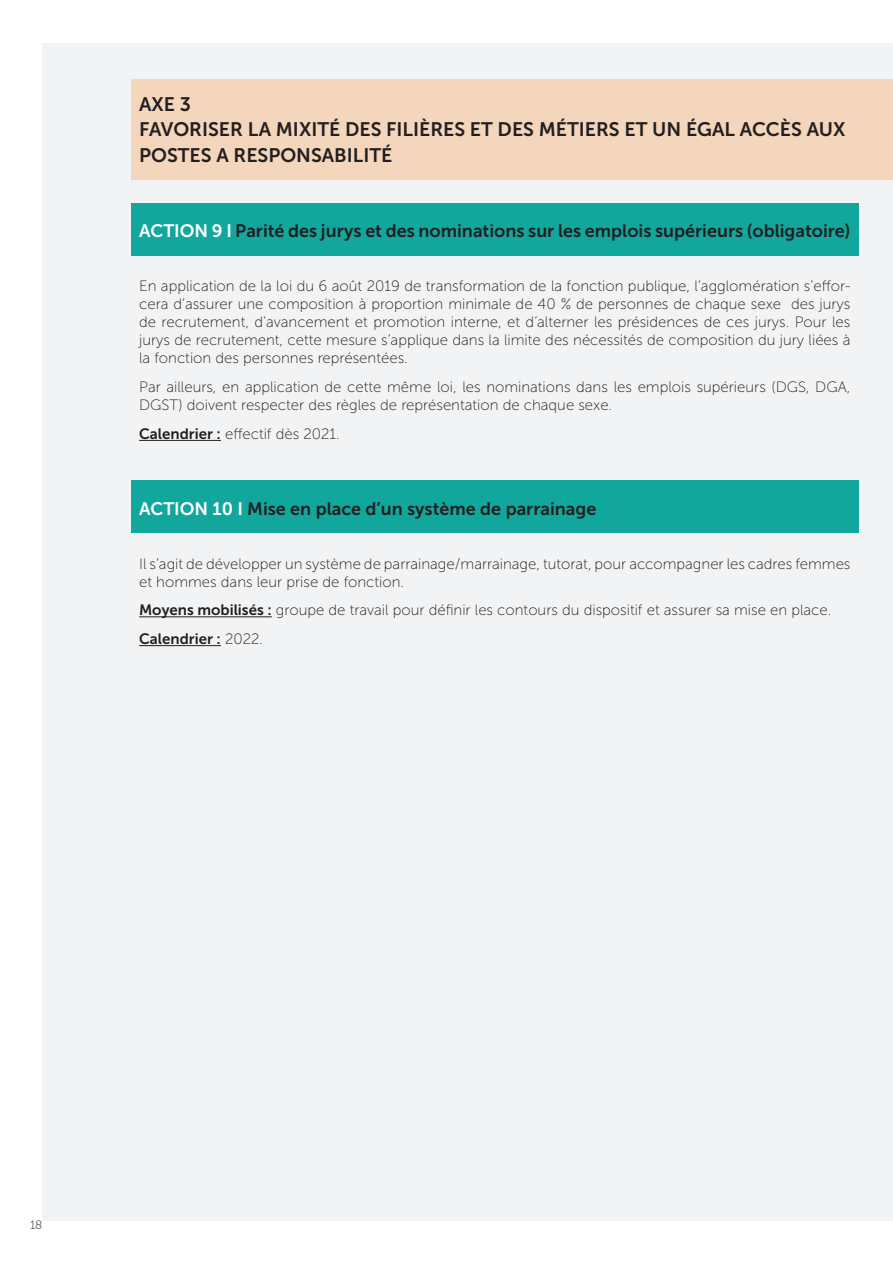
<style>
.page{position:relative;width:893px;height:1263px;background:#fff}
.page>*{position:absolute;margin:0;border:0;box-sizing:border-box;transform-origin:0 0}
.t1{font:19.5px/25.5px "Museo Sans 700";color:#231f20}
.t2{font:18px "Museo Sans 700";color:#231f20}
.t3{font:15px/18px "Museo Sans 100";color:#231f20}
.t4{font:15px "Museo Sans 700";color:#231f20}
.t5{font:12px "Museo Sans 100";color:#231f20}
.s1{color:#fff}
.s2{font-family:"Museo Sans 700"}
.s3{font-family:"Museo Sans 100"}
</style>
<div class="page">
<div style="left:43px;top:43px;width:850px;height:1177px;background:#f2f3f4"></div>
<div style="left:131px;top:79px;width:762px;height:101px;background:#f3d6bb"></div>
<div style="left:131px;top:204px;width:727px;height:52px;background:#12a79d"></div>
<div style="left:131px;top:480px;width:727px;height:52px;background:#12a79d"></div>
<hr style="left:139px;top:440px;width:82px;height:1px;background:#231f20">
<hr style="left:139px;top:616px;width:133px;height:1px;background:#231f20">
<hr style="left:139px;top:645px;width:82px;height:1px;background:#231f20">
<p class="t1" style="left:139px;top:91px;width:53px">AXE 3</p>
<p class="t1" style="left:139px;top:117px;width:708px">FAVORISER LA MIXITÉ DES FILIÈRES ET DES MÉTIERS ET UN ÉGAL ACCÈS AUX<br>POSTES A RESPONSABILITÉ</p>
<p class="t2" style="left:139px;top:221px;width:713px"><span class="s1">ACTION 9 I</span> Parité des jurys et des nominations sur les emplois supérieurs (obligatoire)</p>
<p class="t3" style="left:139px;top:277px;width:713px;text-align:justify">En application de la loi du 6 août 2019 de transformation de la fonction publique, l’agglomération s’effor&shy;cera d’assurer une composition à proportion minimale de 40 % de personnes de chaque sexe des jurys de recrutement, d’avancement et promotion interne, et d’alterner les présidences de ces jurys. Pour les jurys de recrutement, cette mesure s’applique dans la limite des nécessités de composition du jury liées à la fonction des personnes représentées.</p>
<p class="t3" style="left:139px;top:378px;width:713px">Par ailleurs, en application de cette même loi, les nominations dans les emplois supérieurs (DGS, DGA,<br>DGST) doivent respecter des règles de représentation de chaque sexe.</p>
<p class="t3" style="left:139px;top:425px;width:202px"><span class="s2">Calendrier :</span> effectif dès 2021.</p>
<p class="t2" style="left:139px;top:498px;width:459px"><span class="s1">ACTION 10 I</span> Mise en place d’un système de parrainage</p>
<p class="t3" style="left:139px;top:554px;width:713px">Il s’agit de développer un système de parrainage/marrainage, tutorat, pour accompagner les cadres femmes et hommes dans leur prise de fonction.</p>
<p class="t3" style="left:139px;top:601px;width:694px"><span class="s2">Moyens mobilisés :</span> groupe de travail pour définir les contours du dispositif et assurer sa mise en place.</p>
<p class="t4" style="left:139px;top:631px;width:125px">Calendrier : <span class="s3">2022.</span></p>
<p class="t5" style="left:30px;top:1219px;width:14px">18</p>
</div>
